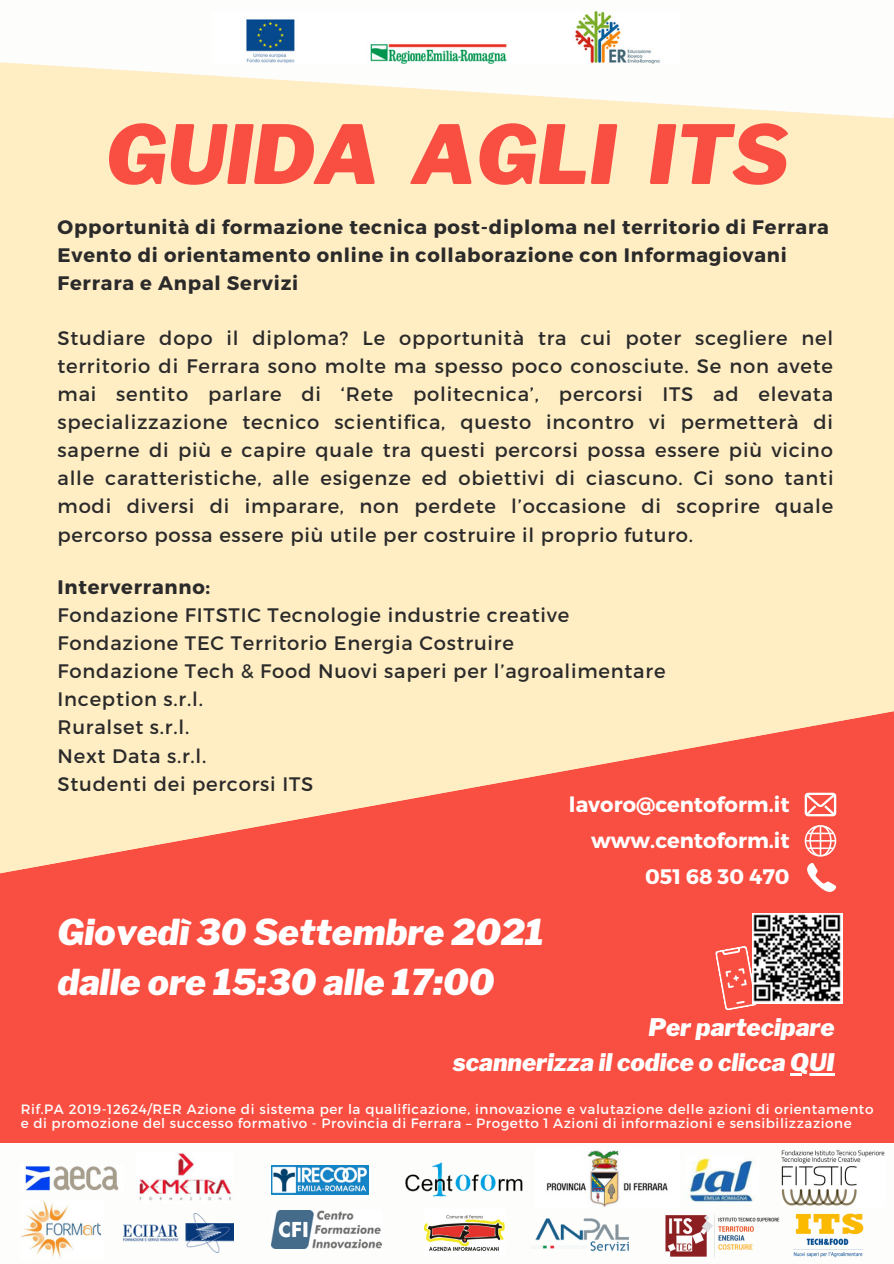
<style>
.page{position:relative;width:894px;height:1264px;background:#fff}
.page>*{position:absolute;margin:0;border:0;box-sizing:border-box;transform-origin:0 0}
.t1{font:italic 900 80.7px "Libre Franklin";color:#f94f42}
.t2{font:italic 900 35.4px "Libre Franklin";color:#fff}
.t3{font:italic 900 24px "Libre Franklin";color:#fff}
.t4{font:700 21px "Montserrat";color:#fff}
.t5{font:19.5px/28.2px "Montserrat";letter-spacing:.04em;color:#2a2a2a;text-align:justify}
.t6{font:700 19.5px/28.2px "Montserrat";letter-spacing:.04em;color:#2a2a2a}
.t7{font:13.5px/14.7px "Montserrat";letter-spacing:.04em;color:#fff}
</style>
<div class="page">
<div style="left:0;top:0;width:893px;height:1263px;background:#ffedc4"></div>
<svg style="left:0;top:711px;width:893px;height:431px;fill:#f94f42"></svg>
<div style="left:0;top:1142px;width:893px;height:121px;background:#fdfdfc"></div>
<img style="left:424px;top:1215px;width:80px;height:36px">
<img style="left:25px;top:1166px;width:94px;height:25px">
<img style="left:139px;top:1153px;width:92px;height:48px">
<img style="left:271px;top:1165px;width:97px;height:29px">
<img style="left:546px;top:1150px;width:122px;height:57px">
<img style="left:665px;top:1215px;width:115px;height:42px">
<img style="left:405px;top:1162px;width:117px;height:34px">
<img style="left:123px;top:1213px;width:111px;height:39px">
<img style="left:21px;top:1200px;width:81px;height:58px">
<img style="left:688px;top:1156px;width:66px;height:46px">
<img style="left:271px;top:1210px;width:111px;height:37px">
<img style="left:793px;top:1213px;width:71px;height:45px">
<svg style="left:0;top:0;width:893px;height:118px;fill:#fdfdfc"></svg>
<img style="left:212px;top:11px;width:466px;height:53px">
<svg style="left:804px;top:862px;width:32px;height:32px"></svg>
<svg style="left:804px;top:792px;width:32px;height:24px"></svg>
<svg style="left:804px;top:825px;width:32px;height:31px"></svg>
<svg style="left:714px;top:945px;width:43px;height:65px;background:#f96a5f"></svg>
<img style="left:751px;top:913px;width:91px;height:90px">
<img style="left:535px;top:1218px;width:94px;height:34px">
<img style="left:781px;top:1150px;width:103px;height:56px">
<hr style="left:790px;top:1073px;width:44px;height:2px;background:#fff">
<p class="t1" style="left:106px;top:106px;width:684px">GUIDA AGLI ITS</p>
<p class="t6" style="left:57px;top:212px;width:772px">Opportunità di formazione tecnica post-diploma nel territorio di Ferrara</p>
<p class="t6" style="left:57px;top:240px;width:730px">Evento di orientamento online in collaborazione con Informagiovani<br>Ferrara e Anpal Servizi</p>
<p class="t5" style="left:57px;top:322px;width:777px">Studiare dopo il diploma? Le opportunità tra cui poter scegliere nel territorio di Ferrara sono molte ma spesso poco conosciute. Se non avete mai sentito parlare di ‘Rete politecnica’, percorsi ITS ad elevata specializzazione tecnico scientifica, questo incontro vi permetterà di saperne di più e capire quale tra questi percorsi possa essere più vicino alle caratteristiche, alle esigenze ed obiettivi di ciascuno. Ci sono tanti modi diversi di imparare, non perdete l’occasione di scoprire quale percorso possa essere più utile per costruire il proprio futuro.</p>
<p class="t6" style="left:57px;top:571px;width:154px">Interverranno:</p>
<p class="t5" style="left:57px;top:599px;width:513px">Fondazione FITSTIC Tecnologie industrie creative</p>
<p class="t5" style="left:57px;top:628px;width:457px">Fondazione TEC Territorio Energia Costruire</p>
<p class="t5" style="left:57px;top:656px;width:609px">Fondazione Tech &amp; Food Nuovi saperi per l’agroalimentare</p>
<p class="t5" style="left:57px;top:684px;width:147px">Inception s.r.l.</p>
<p class="t5" style="left:57px;top:712px;width:133px">Ruralset s.r.l.</p>
<p class="t5" style="left:57px;top:740px;width:150px">Next Data s.r.l.</p>
<p class="t5" style="left:57px;top:768px;width:257px">Studenti dei percorsi ITS</p>
<p class="t4" style="left:568px;top:791px;width:222px">lavoro@centoform.it</p>
<p class="t4" style="left:591px;top:827px;width:200px">www.centoform.it</p>
<p class="t4" style="left:645px;top:863px;width:146px">051 68 30 470</p>
<p class="t2" style="left:57px;top:910px;width:488px">Giovedì 30 Settembre 2021</p>
<p class="t2" style="left:57px;top:961px;width:438px">dalle ore 15:30 alle 17:00</p>
<p class="t3" style="left:648px;top:1013px;width:187px">Per partecipare</p>
<p class="t3" style="left:453px;top:1047px;width:383px">scannerizza il codice o clicca QUI</p>
<p class="t7" style="left:21px;top:1100px;width:853px">Rif.PA 2019-12624/RER Azione di sistema per la qualificazione, innovazione e valutazione delle azioni di orientamento e di promozione del successo formativo - Provincia di Ferrara – Progetto 1 Azioni di informazioni e sensibilizzazione</p>
</div>
